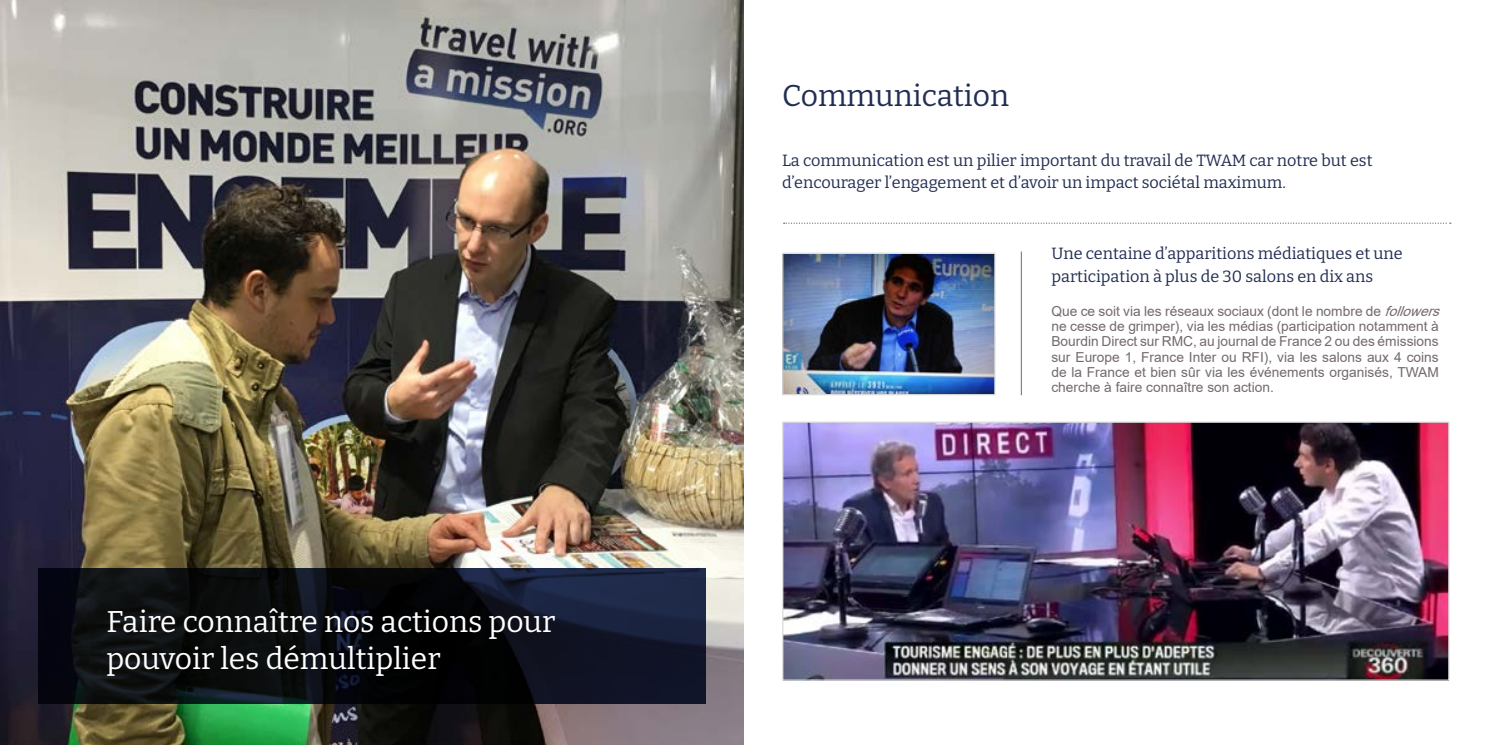
<style>
.page{position:relative;width:1489px;height:745px;background:#fff}
.page>*{position:absolute;margin:0;border:0;box-sizing:border-box;transform-origin:0 0}
.t1{font:30px/37.5px "Bitter";color:#fff}
.t2{font:30px "Bitter";color:#212d52}
.t3{font:16.25px/22.5px "Bitter";color:#212d52}
.t4{font:13.75px/15px "Arial";color:#73696f}
.s1{font-style:italic}
</style>
<div class="page">
<img style="left:0;top:1px;width:743px;height:743px">
<img style="left:784px;top:254px;width:209px;height:139px">
<div style="left:782px;top:252px;width:213px;height:143px;border:1px solid #d9dada"></div>
<img style="left:784px;top:423px;width:663px;height:255px">
<div style="left:782px;top:421px;width:667px;height:259px;border:1px solid #d9dada"></div>
<hr style="left:1020px;top:251px;width:1px;height:144px;background:#73696f">
<svg style="left:783px;top:222px;width:667px;height:2px"></svg>
<svg style="left:38px;top:568px;width:667px;height:135px;background:#0c1018"></svg>
<h1 class="t1" style="left:106px;top:601px;width:450px">Faire connaître nos actions pour pouvoir les démultiplier</h1>
<h1 class="t2" style="left:782px;top:77px;width:228px">Communication</h1>
<p class="t3" style="left:782px;top:148px;width:592px">La communication est un pilier important du travail de TWAM car notre but est d’encourager l’engagement et d’avoir un impact sociétal maximum.</p>
<p class="t3" style="left:1051px;top:242px;width:353px">Une centaine d’apparitions médiatiques et une participation à plus de 30 salons en dix ans</p>
<p class="t4" style="left:1051px;top:304px;width:396px">Que ce soit via les réseaux sociaux (dont le nombre de <span class="s1">followers </span>ne cesse de grimper), via les médias (participation notamment à Bourdin Direct sur RMC, au journal de France 2 ou des émissions sur Europe 1, France Inter ou RFI), via les salons aux 4 coins de la France et bien sûr via les événements organisés, TWAM cherche à faire connaître son action.</p>
</div>
